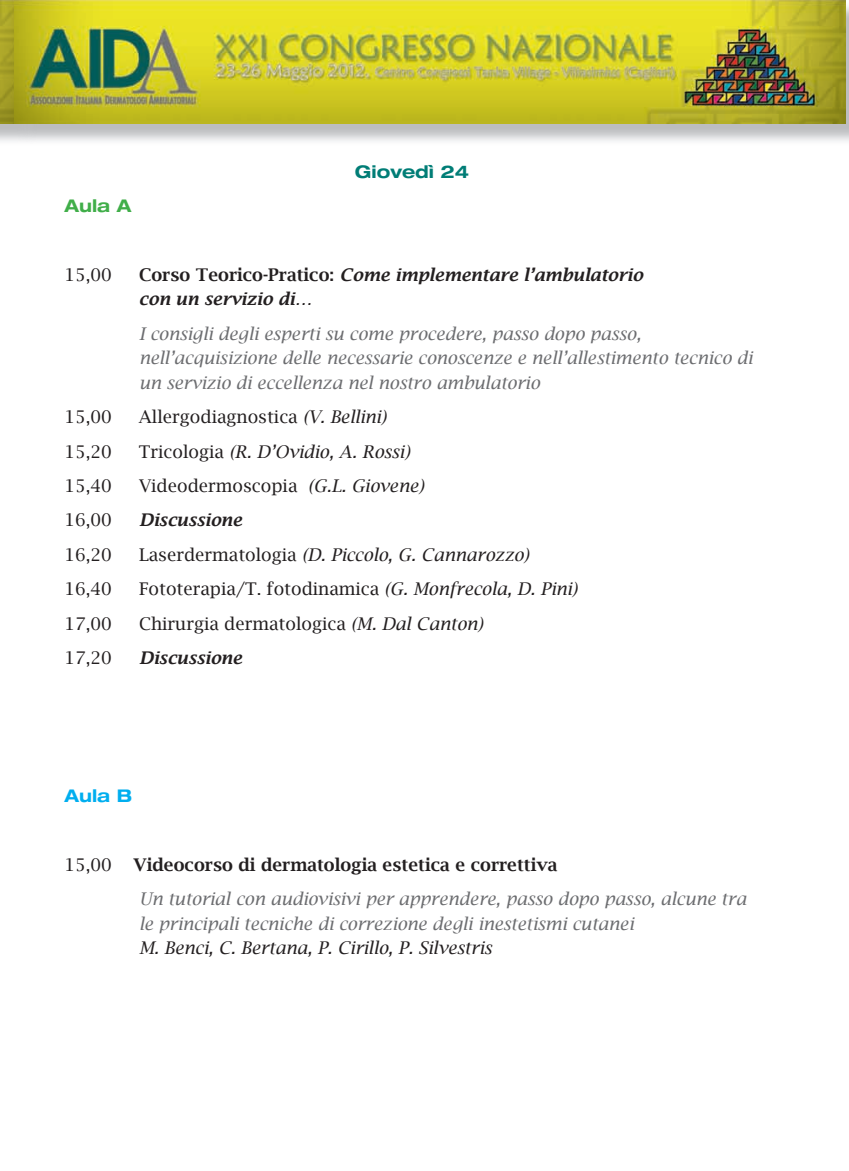
<style>
.page{position:relative;width:849px;height:1171px;background:#fff}
.page>*{position:absolute;margin:0;border:0;box-sizing:border-box;transform-origin:0 0}
.t1{font:italic 17.5px/24.5px "Lucida Bright";color:#6c6d70}
.t2{font:17.5px "Lucida Bright";color:#231f20}
.t3{font:italic 17.5px "Lucida Bright";color:#231f20}
.t4{font:italic 600 17.5px/24.5px "Lucida Bright";color:#231f20}
.t5{font:700 expanded 17.5px "Helvetica Neue";color:#007d76}
.t6{font:700 expanded 17.5px "Helvetica Neue";color:#40ae49}
.t7{font:700 expanded 17.5px "Helvetica Neue";color:#00aeef}
.s1{font-style:normal}
.s2{font-style:italic}
.s3{font-style:normal;color:#231f20}
.s4{font-weight:600;font-style:normal;color:#231f20}
</style>
<div class="page">
<img style="left:0;top:123px;width:18px;height:18px">
<img style="left:0;top:0;width:845px;height:123px">
<img style="left:37px;top:3px;width:811px;height:138px">
<img style="left:18px;top:3px;width:19px;height:139px">
<p class="t6" style="left:64px;top:199px;width:68px">Aula A</p>
<p class="t5" style="left:355px;top:165px;width:116px">Giovedì 24</p>
<p class="t2" style="left:64px;top:264px;width:49px">15,00</p>
<p class="t4" style="left:139px;top:262px;width:505px"><span class="s1">Corso Teorico-Pratico:</span> Come implementare l’ambulatorio con un servizio di…</p>
<p class="t1" style="left:139px;top:321px;width:615px">I consigli degli esperti su come procedere, passo dopo passo, nell’acquisizione delle necessarie conoscenze e nell’allestimento tecnico di un servizio di eccellenza nel nostro ambulatorio</p>
<p class="t2" style="left:64px;top:406px;width:49px">15,00</p>
<p class="t2" style="left:139px;top:406px;width:249px">Allergodiagnostica <span class="s2">(V. Bellini)</span></p>
<p class="t2" style="left:64px;top:441px;width:49px">15,20</p>
<p class="t3" style="left:139px;top:441px;width:272px"><span class="s1">Tricologia</span> (R. D’Ovidio, A. Rossi)</p>
<p class="t2" style="left:64px;top:475px;width:49px">15,40</p>
<p class="t2" style="left:139px;top:475px;width:286px">Videodermoscopia <span class="s2">(G.L. Giovene)</span></p>
<p class="t2" style="left:64px;top:509px;width:49px">16,00</p>
<p class="t4" style="left:139px;top:507px;width:104px">Discussione</p>
<p class="t2" style="left:64px;top:544px;width:49px">16,20</p>
<p class="t3" style="left:139px;top:544px;width:391px"><span class="s1">Laserdermatologia</span> (D. Piccolo, G. Cannarozzo)</p>
<p class="t2" style="left:64px;top:578px;width:49px">16,40</p>
<p class="t2" style="left:139px;top:578px;width:439px">Fototerapia/T. fotodinamica <span class="s2">(G. Monfrecola, D. Pini)</span></p>
<p class="t2" style="left:64px;top:613px;width:49px">17,00</p>
<p class="t2" style="left:139px;top:613px;width:345px">Chirurgia dermatologica <span class="s2">(M. Dal Canton)</span></p>
<p class="t2" style="left:64px;top:647px;width:49px">17,20</p>
<p class="t4" style="left:139px;top:645px;width:104px">Discussione</p>
<p class="t7" style="left:64px;top:789px;width:69px">Aula B</p>
<p class="t1" style="left:139px;top:847px;width:608px;line-height:34.5px;text-indent:-74px"><span class="s3">15,00</span> <span class="s4">Videocorso di dermatologia estetica e correttiva<br></span>Un tutorial con audiovisivi per apprendere, passo dopo passo, alcune tra</p>
<p class="t1" style="left:139px;top:911px;width:496px">le principali tecniche di correzione degli inestetismi cutanei</p>
<p class="t3" style="left:139px;top:937px;width:354px">M. Benci, C. Bertana, P. Cirillo, P. Silvestris</p>
</div>
